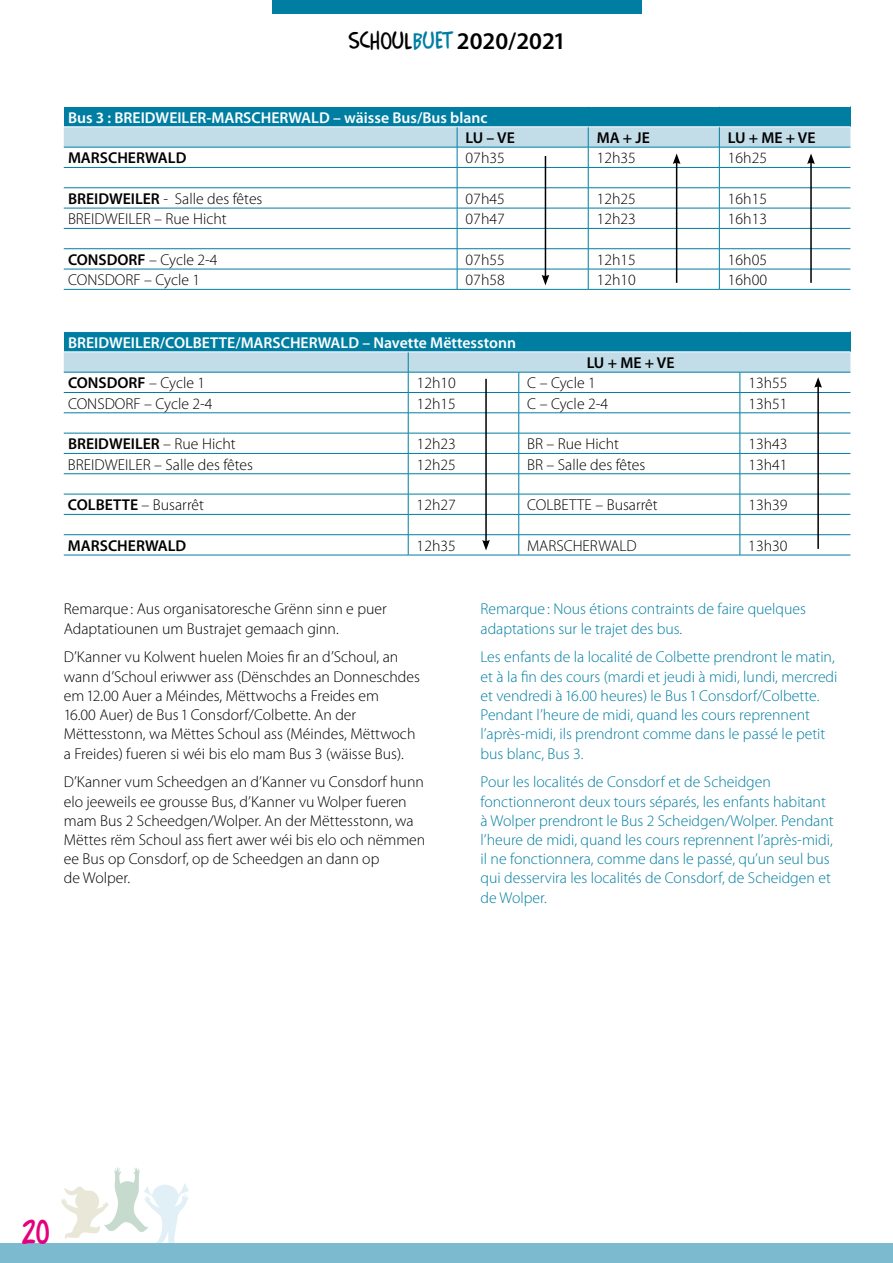
<style>
.page{position:relative;width:893px;height:1263px;background:#fff}
.page>*{position:absolute;margin:0;border:0;box-sizing:border-box;transform-origin:0 0}
.t1{font:28.95px "Comics";color:#e5007d}
.t2{font:600 24px "Myriad Pro";color:#000}
.t3{font:300 15.75px/19.2px "Myriad Pro";color:#000}
.t4{font:300 15.75px/19.2px "Myriad Pro";color:#007ea2}
.t5{font:600 15.75px "Myriad Pro";color:#fff}
.t6{font:600 15.75px "Myriad Pro";color:#000}
.s1{font-family:"Comics";font-weight:400;font-size:21px}
.s2{font-family:"Comics";font-weight:400;font-size:21px;color:#007ea2}
.s3{font-weight:600}
.s4{font-weight:300}
</style>
<div class="page">
<svg style="left:61px;top:1167px;width:128px;height:76px"></svg>
<div style="left:0;top:1243px;width:893px;height:20px;background:#7cbad0"></div>
<div style="left:64px;top:106px;width:786px;height:21px;background:#007ea2"></div>
<hr style="left:64px;top:289px;width:393px;height:1px;background:#007ea2">
<hr style="left:457px;top:289px;width:131px;height:1px;background:#007ea2">
<hr style="left:588px;top:289px;width:131px;height:1px;background:#007ea2">
<hr style="left:719px;top:289px;width:131px;height:1px;background:#007ea2">
<hr style="left:64px;top:106px;width:393px;height:1px;background:#fff">
<hr style="left:457px;top:106px;width:131px;height:1px;background:#fff">
<hr style="left:588px;top:106px;width:131px;height:1px;background:#fff">
<hr style="left:719px;top:106px;width:131px;height:1px;background:#fff">
<div style="left:64px;top:331px;width:786px;height:21px;background:#007ea2"></div>
<hr style="left:64px;top:555px;width:344px;height:1px;background:#007ea2">
<hr style="left:408px;top:555px;width:111px;height:1px;background:#007ea2">
<hr style="left:519px;top:555px;width:221px;height:1px;background:#007ea2">
<hr style="left:740px;top:555px;width:110px;height:1px;background:#007ea2">
<hr style="left:64px;top:331px;width:344px;height:1px;background:#fff">
<hr style="left:408px;top:331px;width:111px;height:1px;background:#fff">
<hr style="left:519px;top:331px;width:221px;height:1px;background:#fff">
<hr style="left:740px;top:331px;width:110px;height:1px;background:#fff">
<div style="left:272px;top:0;width:370px;height:14px;background:#007ea2"></div>
<svg style="left:64px;top:352px;width:786px;height:203px"></svg>
<svg style="left:64px;top:127px;width:786px;height:162px"></svg>
<h2 class="t2" style="left:348px;top:27px;width:219px"><span class="s1">SCHOUL</span><span class="s2">BUET</span> 2020/2021</h2>
<p class="t5" style="left:68px;top:109px;width:421px">Bus 3 : BREIDWEILER-MARSCHERWALD – wäisse Bus/Bus blanc</p>
<p class="t6" style="left:466px;top:129px;width:51px">LU – VE</p>
<p class="t6" style="left:597px;top:129px;width:55px">MA + JE</p>
<p class="t6" style="left:728px;top:129px;width:89px">LU + ME + VE</p>
<p class="t6" style="left:68px;top:149px;width:120px">MARSCHERWALD</p>
<p class="t3" style="left:466px;top:149px;width:41px">07h35</p>
<p class="t3" style="left:597px;top:149px;width:41px">12h35</p>
<p class="t3" style="left:728px;top:149px;width:41px">16h25</p>
<p class="t3" style="left:68px;top:189px;width:196px"><span class="s3">BREIDWEILER</span> - Salle des fêtes</p>
<p class="t3" style="left:466px;top:189px;width:41px">07h45</p>
<p class="t3" style="left:597px;top:189px;width:41px">12h25</p>
<p class="t3" style="left:728px;top:189px;width:41px">16h15</p>
<p class="t3" style="left:68px;top:210px;width:160px">BREIDWEILER – Rue Hicht</p>
<p class="t3" style="left:466px;top:210px;width:41px">07h47</p>
<p class="t3" style="left:597px;top:210px;width:41px">12h23</p>
<p class="t3" style="left:728px;top:210px;width:41px">16h13</p>
<p class="t3" style="left:68px;top:250px;width:151px"><span class="s3">CONSDORF</span> – Cycle 2-4</p>
<p class="t3" style="left:466px;top:250px;width:41px">07h55</p>
<p class="t3" style="left:597px;top:250px;width:41px">12h15</p>
<p class="t3" style="left:728px;top:250px;width:41px">16h05</p>
<p class="t3" style="left:68px;top:271px;width:134px">CONSDORF – Cycle 1</p>
<p class="t3" style="left:466px;top:271px;width:41px">07h58</p>
<p class="t3" style="left:597px;top:271px;width:41px">12h10</p>
<p class="t3" style="left:728px;top:271px;width:41px">16h00</p>
<p class="t5" style="left:68px;top:334px;width:449px">BREIDWEILER/COLBETTE/MARSCHERWALD – Navette Mëttesstonn</p>
<p class="t6" style="left:587px;top:354px;width:89px">LU + ME + VE</p>
<p class="t6" style="left:68px;top:374px;width:139px">CONSDORF <span class="s4">– Cycle 1</span></p>
<p class="t3" style="left:417px;top:374px;width:41px">12h10</p>
<p class="t3" style="left:527px;top:374px;width:70px">C – Cycle 1</p>
<p class="t3" style="left:748px;top:374px;width:41px">13h55</p>
<p class="t3" style="left:68px;top:394px;width:146px">CONSDORF – Cycle 2-4</p>
<p class="t3" style="left:417px;top:394px;width:41px">12h15</p>
<p class="t3" style="left:527px;top:394px;width:82px">C – Cycle 2-4</p>
<p class="t3" style="left:748px;top:394px;width:41px">13h51</p>
<p class="t6" style="left:68px;top:435px;width:169px">BREIDWEILER <span class="s4">– Rue Hicht</span></p>
<p class="t3" style="left:417px;top:435px;width:41px">12h23</p>
<p class="t3" style="left:527px;top:435px;width:93px">BR – Rue Hicht</p>
<p class="t3" style="left:748px;top:435px;width:41px">13h43</p>
<p class="t3" style="left:68px;top:455px;width:187px">BREIDWEILER – Salle des fêtes</p>
<p class="t3" style="left:417px;top:455px;width:41px">12h25</p>
<p class="t3" style="left:527px;top:455px;width:120px">BR – Salle des fêtes</p>
<p class="t3" style="left:748px;top:455px;width:41px">13h41</p>
<p class="t3" style="left:68px;top:496px;width:138px"><span class="s3">COLBETTE</span> – Busarrêt</p>
<p class="t3" style="left:417px;top:496px;width:41px">12h27</p>
<p class="t3" style="left:527px;top:496px;width:132px">COLBETTE – Busarrêt</p>
<p class="t3" style="left:748px;top:496px;width:41px">13h39</p>
<p class="t6" style="left:68px;top:537px;width:120px">MARSCHERWALD</p>
<p class="t3" style="left:417px;top:536px;width:41px">12h35</p>
<p class="t3" style="left:527px;top:536px;width:111px">MARSCHERWALD</p>
<p class="t3" style="left:748px;top:536px;width:41px">13h30</p>
<p class="t3" style="left:64px;top:600px;width:324px">Remarque : Aus organisatoresche Grënn sinn e puer<br>Adaptatiounen um Bustrajet gemaach ginn.</p>
<p class="t3" style="left:64px;top:648px;width:358px">D’Kanner vu Kolwent huelen Moies fir an d’Schoul, an wann d’Schoul eriwwer ass (Dënschdes an Donneschdes em 12.00 Auer a Méindes, Mëttwochs a Freides em<br>16.00 Auer) de Bus 1 Consdorf/Colbette. An der Mëttesstonn, wa Mëttes Schoul ass (Méindes, Mëttwoch a Freides) fueren si wéi bis elo mam Bus 3 (wäisse Bus).</p>
<p class="t3" style="left:64px;top:773px;width:363px">D’Kanner vum Scheedgen an d’Kanner vu Consdorf hunn elo jeeweils ee grousse Bus, d’Kanner vu Wolper fueren mam Bus 2 Scheedgen/Wolper. An der Mëttesstonn, wa Mëttes rëm Schoul ass fiert awer wéi bis elo och nëmmen ee Bus op Consdorf, op de Scheedgen an dann op<br>de Wolper.</p>
<p class="t4" style="left:480px;top:600px;width:327px">Remarque : Nous étions contraints de faire quelques adaptations sur le trajet des bus.</p>
<p class="t4" style="left:480px;top:648px;width:358px">Les enfants de la localité de Colbette prendront le matin, et à la fin des cours (mardi et jeudi à midi, lundi, mercredi et vendredi à 16.00 heures) le Bus 1 Consdorf/Colbette.<br>Pendant l’heure de midi, quand les cours reprennent l’après-midi, ils prendront comme dans le passé le petit bus blanc, Bus 3.</p>
<p class="t4" style="left:480px;top:773px;width:355px">Pour les localités de Consdorf et de Scheidgen fonctionneront deux tours séparés, les enfants habitant à Wolper prendront le Bus 2 Scheidgen/Wolper. Pendant l’heure de midi, quand les cours reprennent l’après-midi, il ne fonctionnera, comme dans le passé, qu’un seul bus qui desservira les localités de Consdorf, de Scheidgen et de Wolper.</p>
<h1 class="t1" style="left:21px;top:1215px;width:30px">20</h1>
</div>
